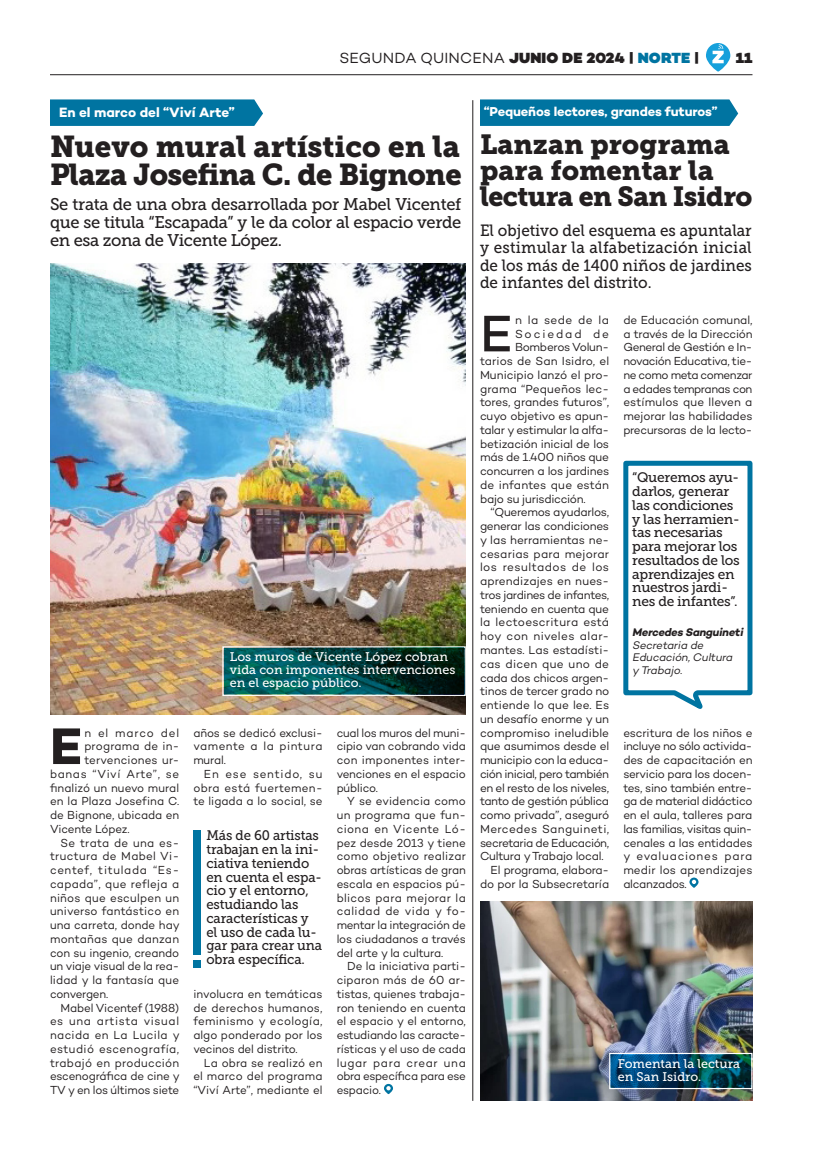
<style>
.page{position:relative;width:815px;height:1152px;background:#fff}
.page>*{position:absolute;margin:0;border:0;box-sizing:border-box;transform-origin:0 0}
.t1{font:700 52.38px "Campton";color:#231f20}
.t2{font:500 52.38px "Campton";color:#231f20}
.t3{font:30px "Museo Slab 900";letter-spacing:-.01em;color:#231f20}
.t4{font:27.5px "Museo Slab 900";color:#231f20}
.t5{font:27.5px "Museo Slab 900";letter-spacing:-.02em;color:#231f20}
.t6{font:16.88px/18.1px "Museo Slab 500";letter-spacing:-.02em;color:#231f20;text-align:justify}
.t7{font:16.25px/17.5px "Museo Slab 500";color:#231f20;text-align:justify;scale:.94 1}
.t8{font:15px "Campton";letter-spacing:.01em;color:#231f20}
.t9{font:900 15px "Campton";color:#231f20}
.t10{font:13.75px/13.8px "Museo Slab 500";letter-spacing:-.02em;color:#231f20;scale:.96 1}
.t11{font:13.75px/13.8px "Museo Slab 500";letter-spacing:-.02em;color:#231f20}
.t12{font:700 13.75px "Campton";color:#fff}
.t13{font:700 13.12px "Campton";letter-spacing:-.015em;color:#fff}
.t14{font:12.5px/13px "Museo Slab 500";color:#fff}
.t15{font:11.88px/13.8px "Campton";letter-spacing:-.01em;color:#231f20;text-align:justify}
.t16{font:11.88px "Campton";letter-spacing:.01em;color:#231f20}
.t17{font:11.88px "Campton";letter-spacing:.055em;color:#231f20}
.t18{font:11.88px "Campton";letter-spacing:.015em;color:#231f20}
.t19{font:11.88px "Campton";letter-spacing:-.03em;color:#231f20}
.t20{font:11.88px "Campton";letter-spacing:.02em;color:#231f20}
.t21{font:11.88px "Campton";letter-spacing:.075em;color:#231f20}
.t22{font:11.88px "Campton";letter-spacing:.04em;color:#231f20}
.t23{font:11.88px "Campton";letter-spacing:.16em;color:#231f20}
.t24{font:italic 11.25px "Campton";color:#231f20}
.t25{font:italic 700 11.25px "Campton";color:#231f20}
.s1{font-weight:900}
.s2{font-weight:900;color:#0074a1}
</style>
<div class="page">
<svg style="left:706px;top:43px;width:24px;height:29px"></svg>
<hr style="left:50px;top:74px;width:702px;height:1px;background:#231f20">
<svg style="left:623px;top:460px;width:130px;height:249px"></svg>
<img style="left:480px;top:901px;width:272px;height:199px">
<svg style="left:50px;top:99px;width:213px;height:27px;background:#0979a4"></svg>
<hr style="left:472px;top:100px;width:1px;height:1000px;background:#231f20">
<img style="left:50px;top:263px;width:416px;height:451px">
<svg style="left:222px;top:646px;width:244px;height:50px;background:#104e4c"></svg>
<svg style="left:480px;top:99px;width:258px;height:27px;background:#0878a4"></svg>
<svg style="left:609px;top:1053px;width:143px;height:36px;background:#13516f"></svg>
<svg style="left:384px;top:1084px;width:9px;height:10px"></svg>
<svg style="left:689px;top:877px;width:10px;height:11px"></svg>
<div style="left:193px;top:830px;width:7px;height:124px;background:#0074a1"></div>
<div style="left:193px;top:960px;width:7px;height:7px;background:#0074a1"></div>
<p class="t8" style="left:340px;top:48px;width:361px">SEGUNDA QUINCENA <span class="s1">JUNIO DE 2024 |</span> <span class="s2">NORTE</span> <span class="s1">|</span></p>
<p class="t9" style="left:736px;top:48px;width:18px">11</p>
<p class="t12" style="left:59px;top:103px;width:177px">En el marco del “Viví Arte”</p>
<p class="t3" style="left:50px;top:129px;width:411px">Nuevo mural artístico en la</p>
<p class="t3" style="left:50px;top:157px;width:413px">Plaza Josefina C. de Bignone</p>
<p class="t6" style="left:50px;top:195px;width:413px">Se trata de una obra desarrollada por Mabel Vicentef que se titula “Escapada” y le da color al espacio verde en esa zona de Vicente López.</p>
<p class="t14" style="left:230px;top:650px;width:227px">Los muros de Vicente López cobran vida con imponentes intervenciones en el espacio público.</p>
<p class="t1" style="left:50px;top:712px;width:33px">E</p>
<p class="t21" style="left:84px;top:725px;width:96px">n el marco del</p>
<p class="t20" style="left:84px;top:739px;width:96px">programa de in-</p>
<p class="t16" style="left:84px;top:752px;width:96px">tervenciones ur-</p>
<p class="t17" style="left:50px;top:766px;width:131px">banas “Viví Arte”, se</p>
<p class="t15" style="left:50px;top:780px;width:131px">finalizó un nuevo mural</p>
<p class="t16" style="left:50px;top:794px;width:131px">en la Plaza Josefina C.</p>
<p class="t15" style="left:50px;top:808px;width:131px">de Bignone, ubicada en</p>
<p class="t15" style="left:50px;top:821px;width:81px">Vicente López.</p>
<p class="t15" style="left:50px;top:835px;width:131px;text-indent:11px">Se trata de una es&shy;tructura de Mabel Vi&shy;centef, titulada “Es&shy;capada”, que refleja a niños que esculpen un universo fantástico en una carreta, donde hay montañas que danzan con su ingenio, creando un viaje visual de la rea&shy;lidad y la fantasía que convergen.</p>
<p class="t15" style="left:50px;top:1000px;width:131px;text-indent:11px">Mabel Vicentef (1988) es una artista visual nacida en La Lucila y estudió escenografía, trabajó en producción escenográfica de cine y TV y en los últimos siete</p>
<p class="t15" style="left:193px;top:725px;width:131px">años se dedicó exclusi&shy;vamente a la pintura mural.</p>
<p class="t15" style="left:193px;top:766px;width:131px;text-indent:11px">En ese sentido, su obra está fuertemen&shy;te ligada a lo social, se</p>
<p class="t10" style="left:206px;top:828px;width:122px">Más de 60 artistas trabajan en la ini&shy;ciativa teniendo en cuenta el espa&shy;cio y el entorno, estudiando las características y el uso de cada lu&shy;gar para crear una obra específica.</p>
<p class="t15" style="left:193px;top:986px;width:131px">involucra en temáticas de derechos humanos, feminismo y ecología, algo ponderado por los vecinos del distrito.</p>
<p class="t15" style="left:193px;top:1055px;width:131px;text-indent:11px">La obra se realizó en el marco del programa “Viví Arte”, mediante el</p>
<p class="t15" style="left:337px;top:725px;width:131px">cual los muros del muni&shy;cipio van cobrando vida con imponentes inter&shy;venciones en el espacio público.</p>
<p class="t15" style="left:337px;top:794px;width:131px;text-indent:11px">Y se evidencia como un programa que fun&shy;ciona en Vicente Ló&shy;pez desde 2013 y tiene como objetivo realizar obras artísticas de gran escala en espacios pú&shy;blicos para mejorar la calidad de vida y fo&shy;mentar la integración de los ciudadanos a través del arte y la cultura.</p>
<p class="t15" style="left:337px;top:959px;width:131px;text-indent:11px">De la iniciativa parti&shy;ciparon más de 60 ar&shy;tistas, quienes trabaja&shy;ron teniendo en cuenta el espacio y el entorno, estudiando las caracte&shy;rísticas y el uso de cada lugar para crear una obra específica para ese espacio.</p>
<p class="t13" style="left:484px;top:104px;width:235px">“Pequeños lectores, grandes futuros”</p>
<p class="t4" style="left:480px;top:128px;width:251px">Lanzan programa</p>
<p class="t4" style="left:480px;top:154px;width:235px">para fomentar la</p>
<p class="t5" style="left:480px;top:181px;width:274px">lectura en San Isidro</p>
<p class="t7" style="left:480px;top:222px;width:291px">El objetivo del esquema es apuntalar y estimular la alfabetización inicial de los más de 1400 niños de jardines de infantes del distrito.</p>
<p class="t2" style="left:480px;top:300px;width:34px">E</p>
<p class="t22" style="left:515px;top:312px;width:96px">n la sede de la</p>
<p class="t23" style="left:515px;top:326px;width:96px">Sociedad de</p>
<p class="t19" style="left:515px;top:340px;width:96px">Bomberos Volun-</p>
<p class="t15" style="left:480px;top:354px;width:131px">tarios de San Isidro, el</p>
<p class="t15" style="left:480px;top:368px;width:131px">Municipio lanzó el pro-</p>
<p class="t16" style="left:480px;top:381px;width:131px">grama “Pequeños lec-</p>
<p class="t15" style="left:480px;top:395px;width:131px">tores, grandes futuros”,</p>
<p class="t15" style="left:480px;top:409px;width:131px">cuyo objetivo es apun-</p>
<p class="t15" style="left:480px;top:423px;width:131px">talar y estimular la alfa-</p>
<p class="t15" style="left:480px;top:436px;width:131px">betización inicial de los</p>
<p class="t15" style="left:480px;top:450px;width:131px">más de 1.400 niños que</p>
<p class="t15" style="left:480px;top:464px;width:131px">concurren a los jardines</p>
<p class="t18" style="left:480px;top:477px;width:131px">de infantes que están</p>
<p class="t15" style="left:480px;top:491px;width:107px">bajo su jurisdicción.</p>
<p class="t15" style="left:480px;top:505px;width:131px;text-indent:11px">“Queremos ayudarlos, generar las condiciones y las herramientas ne&shy;cesarias para mejorar los resultados de los aprendizajes en nues&shy;tros jardines de infantes, teniendo en cuenta que la lectoescritura está hoy con niveles alar&shy;mantes. Las estadísti&shy;cas dicen que uno de cada dos chicos argen&shy;tinos de tercer grado no entiende lo que lee. Es un desafío enorme y un compromiso ineludible que asumimos desde el municipio con la educa&shy;ción inicial, pero también en el resto de los niveles, tanto de gestión pública como privada”, aseguró Mercedes Sanguineti, secretaria de Educación, Cultura y Trabajo local.</p>
<p class="t15" style="left:480px;top:863px;width:131px;text-align:right">El programa, elabora&shy;do por la Subsecretaría</p>
<p class="t15" style="left:623px;top:313px;width:131px">de Educación comunal, a través de la Dirección General de Gestión e In&shy;novación Educativa, tie&shy;ne como meta comenzar a edades tempranas con estímulos que lleven a mejorar las habilidades precursoras de la lecto-</p>
<p class="t11" style="left:632px;top:471px;width:109px">“Queremos ayu&shy;darlos, generar las condiciones y las herramien&shy;tas necesarias para mejorar los resultados de los aprendizajes en nuestros jardi&shy;nes de infantes”.</p>
<p class="t25" style="left:632px;top:625px;width:115px">Mercedes Sanguineti</p>
<p class="t24" style="left:632px;top:638px;width:75px">Secretaria de</p>
<p class="t24" style="left:632px;top:650px;width:104px">Educación,Cultura</p>
<p class="t24" style="left:632px;top:663px;width:54px">y Trabajo.</p>
<p class="t15" style="left:623px;top:725px;width:131px">escritura de los niños e incluye no sólo activida&shy;des de capacitación en servicio para los docen&shy;tes, sino también entre&shy;ga de material didáctico en el aula, talleres para las familias, visitas quin&shy;cenales a las entidades y evaluaciones para medir los aprendizajes alcanzados.</p>
<p class="t14" style="left:618px;top:1057px;width:124px">Fomentan la lectura en San Isidro.</p>
</div>
